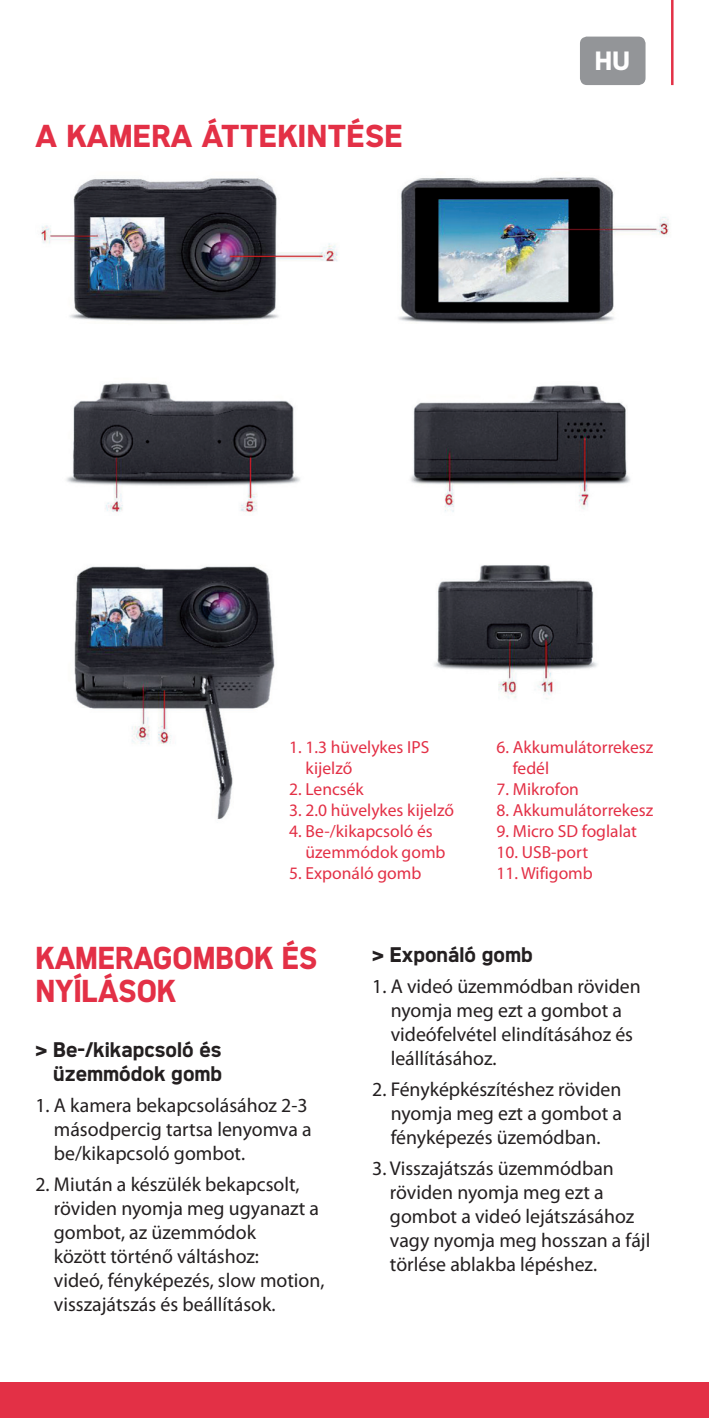
<style>
.page{position:relative;width:709px;height:1418px;background:#fff}
.page>*{position:absolute;margin:0;border:0;box-sizing:border-box;transform-origin:0 0}
.t1{font:700 30px/32.5px "Agfa Photo Thalis";color:#e33046;scale:.95 1}
.t2{font:700 30px "Agfa Photo Thalis";color:#e33046}
.t3{font:700 25px "Agfa Photo Thalis";color:#fff}
.t4{font:20px/24px "Myriad Pro";color:#231f20}
.t5{font:700 20px/24px "Agfa Photo Thalis";color:#231f20;text-align:right}
.t6{font:17.5px/21px "Myriad Pro";color:#e33046}
</style>
<div class="page">
<div style="left:0;top:1382px;width:709px;height:35px;background:#e33046"></div>
<div style="left:580px;top:37px;width:65px;height:48px;background:#939598;border-radius:7px"></div>
<hr style="left:671px;top:0;width:2px;height:85px;background:#e33046">
<img style="left:41px;top:177px;width:628px;height:643px">
<h1 class="t2" style="left:35px;top:117px;width:369px">A KAMERA ÁTTEKINTÉSE</h1>
<p class="t3" style="left:594px;top:46px;width:37px">HU</p>
<p class="t6" style="left:305px;top:736px;width:125px;text-indent:-16px">1. 1.3 hüvelykes IPS kijelző</p>
<p class="t6" style="left:289px;top:778px;width:76px">2. Lencsék</p>
<p class="t6" style="left:289px;top:799px;width:166px">3. 2.0 hüvelykes kijelző</p>
<p class="t6" style="left:305px;top:820px;width:141px;text-indent:-16px">4. Be-/kikapcsoló és üzemmódok gomb</p>
<p class="t6" style="left:289px;top:862px;width:134px">5. Exponáló gomb</p>
<p class="t6" style="left:512px;top:736px;width:142px;text-indent:-16px">6. Akkumulátorrekesz fedél</p>
<p class="t6" style="left:496px;top:778px;width:84px">7. Mikrofon</p>
<p class="t6" style="left:496px;top:799px;width:158px">8. Akkumulátorrekesz</p>
<p class="t6" style="left:496px;top:820px;width:142px">9. Micro SD foglalat</p>
<p class="t6" style="left:496px;top:841px;width:93px">10. USB-port</p>
<p class="t6" style="left:496px;top:862px;width:98px">11. Wifigomb</p>
<h1 class="t1" style="left:35px;top:941px;width:298px">KAMERAGOMBOK ÉS<br>NYÍLÁSOK</h1>
<p class="t5" style="left:35px;top:1036px;width:188px">&gt; BE-/KIKAPCSOLÓ ÉS<br>ÜZEMMÓDOK GOMB</p>
<p class="t4" style="left:54px;top:1092px;width:259px;text-indent:-18px">1. A kamera bekapcsolásához 2-3 másodpercig tartsa lenyomva a be/kikapcsoló gombot.</p>
<p class="t4" style="left:54px;top:1171px;width:272px;text-indent:-18px">2. Miután a készülék bekapcsolt, röviden nyomja meg ugyanazt a gombot, az üzemmódok<br>között történő váltáshoz:<br>videó, fényképezés, slow motion, visszajátszás és beállítások.</p>
<p class="t5" style="left:372px;top:941px;width:162px">&gt; EXPONÁLÓ GOMB</p>
<p class="t4" style="left:391px;top:973px;width:252px;text-indent:-18px">1. A videó üzemmódban röviden nyomja meg ezt a gombot a videófelvétel elindításához és leállításához.</p>
<p class="t4" style="left:391px;top:1076px;width:233px;text-align:justify;text-indent:-18px">2. Fényképkészítéshez röviden nyomja meg ezt a gombot a fényképezés üzemódban.</p>
<p class="t4" style="left:390px;top:1155px;width:262px;text-indent:-18px">3. Visszajátszás üzemmódban röviden nyomja meg ezt a gombot a videó lejátszásához vagy nyomja meg hosszan a fájl törlése ablakba lépéshez.</p>
</div>
